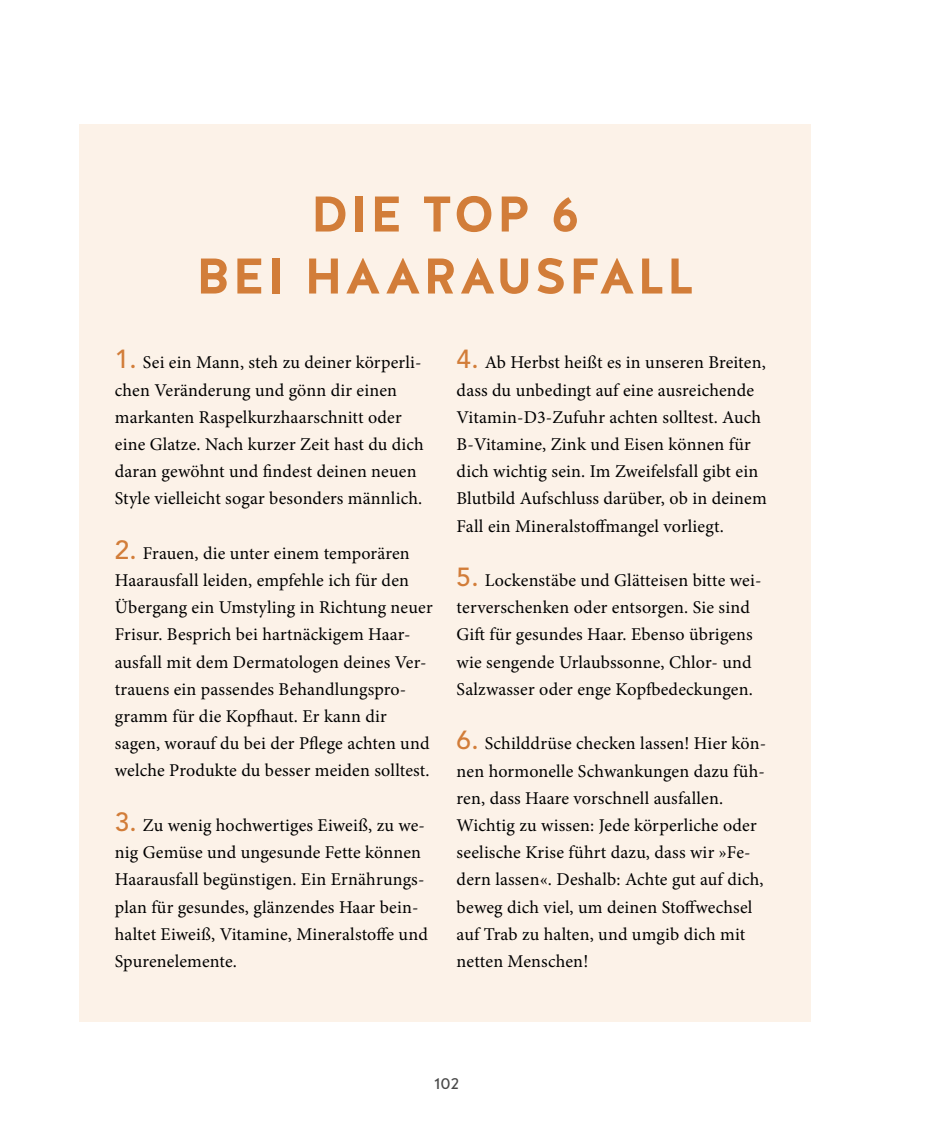
<style>
.page{position:relative;width:936px;height:1134px;background:#fff}
.page>*{position:absolute;margin:0;border:0;box-sizing:border-box;transform-origin:0 0}
.t1{font:700 50px/62px "Halis GR";letter-spacing:.04em;color:#d27d39;text-align:center}
.t2{font:18px/27.2px "Minion Pro";letter-spacing:.01em;color:#000}
.t3{font:16px "Halis GR";color:#484848}
.s1{font-family:"Avenir LT Std";font-weight:500;font-size:26px;color:#d27d39}
</style>
<div class="page">
<div style="left:79px;top:124px;width:732px;height:897px;background:#fcf2e8"></div>
<h1 class="t1" style="left:196px;top:183px;width:500px">DIE TOP 6<br>BEI HAARAUSFALL</h1>
<p class="t2" style="left:115px;top:350px;width:310px"><span class="s1">1.</span> Sei ein Mann, steh zu deiner körperli&shy;chen Veränderung und gönn dir einen markanten Raspelkurzhaarschnitt oder eine Glatze. Nach kurzer Zeit hast du dich daran gewöhnt und indest deinen neuen Style vielleicht sogar besonders männlich.</p>
<p class="t2" style="left:115px;top:540px;width:319px"><span class="s1">2.</span> Frauen, die unter einem temporären Haarausfall leiden, empfehle ich für den Übergang ein Um styling in Richtung neuer Frisur. Besprich bei hartnäckigem Haar&shy;ausfall mit dem Dermatologen deines Ver&shy;trauens ein passendes Behandlungspro&shy;gramm für die Kophaut. Er kann dir sagen, worauf du bei der Plege achten und welche Produkte du besser meiden solltest.</p>
<p class="t2" style="left:115px;top:813px;width:314px"><span class="s1">3.</span> Zu wenig hochwertiges Eiweiß, zu we&shy;nig Gemüse und ungesunde Fette können Haarausfall begünstigen. Ein Ernährungs&shy;plan für gesundes, glänzendes Haar bein&shy;haltet Eiweiß, Vitamine, Mineralstofe und Spurenelemente.</p>
<p class="t2" style="left:456px;top:351px;width:311px"><span class="s1">4.</span> Ab Herbst heißt es in unseren Breiten, dass du unbedingt auf eine ausreichende Vitamin-D3-Zufuhr achten solltest. Auch B-Vitamine, Zink und Eisen können für dich wichtig sein. Im Zweifelsfall gibt ein Blutbild Aufschluss darüber, ob in deinem Fall ein Mineralstofmangel vorliegt.</p>
<p class="t2" style="left:456px;top:568px;width:306px"><span class="s1">5.</span> Lockenstäbe und Glätteisen bitte wei&shy;terverschenken oder entsorgen. Sie sind Git für gesundes Haar. Ebenso übrigens wie sengende Urlaubssonne, Chlor- und Salzwasser oder enge Kopbedeckungen.</p>
<p class="t2" style="left:456px;top:732px;width:311px"><span class="s1">6.</span> Schilddrüse checken lassen! Hier kön&shy;nen hormonelle Schwankungen dazu füh&shy;ren, dass Haare vorschnell ausfallen.<br>Wichtig zu wissen: Jede körperliche oder seelische Krise führt dazu, dass wir »Fe&shy;dern lassen«. Deshalb: Achte gut auf dich, beweg dich viel, um deinen Stofwechsel auf Trab zu halten, und umgib dich mit netten Menschen!</p>
<p class="t3" style="left:434px;top:1074px;width:27px">102</p>
</div>
